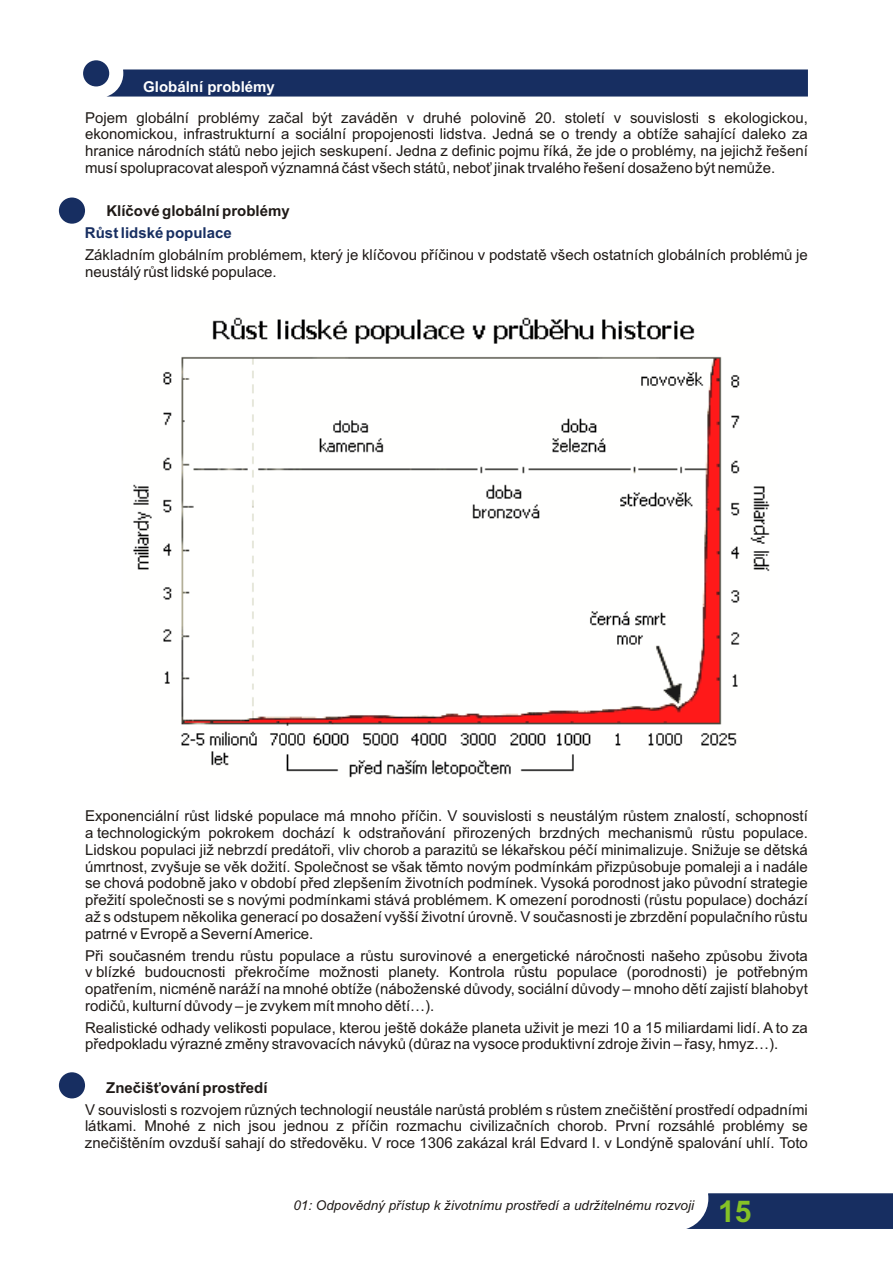
<style>
.page{position:relative;width:893px;height:1263px;background:#fff}
.page>*{position:absolute;margin:0;border:0;box-sizing:border-box;transform-origin:0 0}
.t1{font:700 30px "Arial";color:#85c226}
.t2{font:15px/16.8px "Arial";color:#1f1a17;text-align:justify}
.t3{font:700 15px "Arial";color:#1f1a17}
.t4{font:700 15px "Arial";color:#172e61}
.t5{font:700 15px "Arial";color:#fff}
.t6{font:italic 13.5px "Arial";color:#1f1a17}
</style>
<div class="page">
<svg style="left:83px;top:60px;width:725px;height:37px"></svg>
<svg style="left:686px;top:1193px;width:207px;height:36px;background:#2c416f"></svg>
<img style="left:133px;top:317px;width:637px;height:461px">
<div style="left:59px;top:198px;width:26px;height:26px;background:#172e61;border-radius:50%"></div>
<div style="left:59px;top:1072px;width:26px;height:26px;background:#172e61;border-radius:50%"></div>
<p class="t5" style="left:143px;top:81px;width:133px">Globální problémy</p>
<p class="t2" style="left:85px;top:110px;width:724px">Pojem globální problémy začal být zaváděn v druhé polovině 20. století v souvislosti s ekologickou, ekonomickou, infrastrukturní a sociální propojenosti lidstva. Jedná se o trendy a obtíže sahající daleko za hranice národních států nebo jejich seskupení. Jedna z definic pojmu říká, že jde o problémy, na jejichž řešení musí spolupracovat alespoň významná část všech států, neboť jinak trvalého řešení dosaženo být nemůže.</p>
<p class="t3" style="left:106px;top:205px;width:185px">Klíčové globální problémy</p>
<p class="t2" style="left:85px;top:248px;width:724px">Základním globálním problémem, který je klíčovou příčinou v podstatě všech ostatních globálních problémů je neustálý růst lidské populace.</p>
<p class="t4" style="left:85px;top:227px;width:148px">Růst lidské populace</p>
<p class="t2" style="left:85px;top:809px;width:724px">Exponenciální růst lidské populace má mnoho příčin. V souvislosti s neustálým růstem znalostí, schopností a technologickým pokrokem dochází k odstraňování přirozených brzdných mechanismů růstu populace.<br>Lidskou populaci již nebrzdí predátoři, vliv chorob a parazitů se lékařskou péčí minimalizuje. Snižuje se dětská úmrtnost, zvyšuje se věk dožití. Společnost se však těmto novým podmínkám přizpůsobuje pomaleji a i nadále se chová podobně jako v období před zlepšením životních podmínek. Vysoká porodnost jako původní strategie přežití společnosti se s novými podmínkami stává problémem. K omezení porodnosti (růstu populace) dochází až s odstupem několika generací po dosažení vyšší životní úrovně. V současnosti je zbrzdění populačního růstu patrné v Evropě a Severní Americe.</p>
<p class="t2" style="left:85px;top:948px;width:724px">Při současném trendu růstu populace a růstu surovinové a energetické náročnosti našeho způsobu života v blízké budoucnosti překročíme možnosti planety. Kontrola růstu populace (porodnosti) je potřebným opatřením, nicméně naráží na mnohé obtíže (náboženské důvody, sociální důvody – mnoho dětí zajistí blahobyt rodičů, kulturní důvody – je zvykem mít mnoho dětí…).</p>
<p class="t2" style="left:85px;top:1020px;width:724px">Realistické odhady velikosti populace, kterou ještě dokáže planeta uživit je mezi 10 a 15 miliardami lidí. A to za předpokladu výrazné změny stravovacích návyků (důraz na vysoce produktivní zdroje živin – řasy, hmyz…).</p>
<p class="t3" style="left:106px;top:1082px;width:163px">Znečišťování prostředí</p>
<p class="t2" style="left:85px;top:1102px;width:724px">V souvislosti s rozvojem různých technologií neustále narůstá problém s růstem znečištění prostředí odpadními látkami. Mnohé z nich jsou jednou z příčin rozmachu civilizačních chorob. První rozsáhlé problémy se znečištěním ovzduší sahají do středověku. V roce 1306 zakázal král Edvard I. v Londýně spalování uhlí. Toto</p>
<p class="t6" style="left:293px;top:1200px;width:402px">01: Odpovědný přístup k životnímu prostředí a udržitelnému rozvoji</p>
<h1 class="t1" style="left:718px;top:1200px;width:35px">15</h1>
</div>
